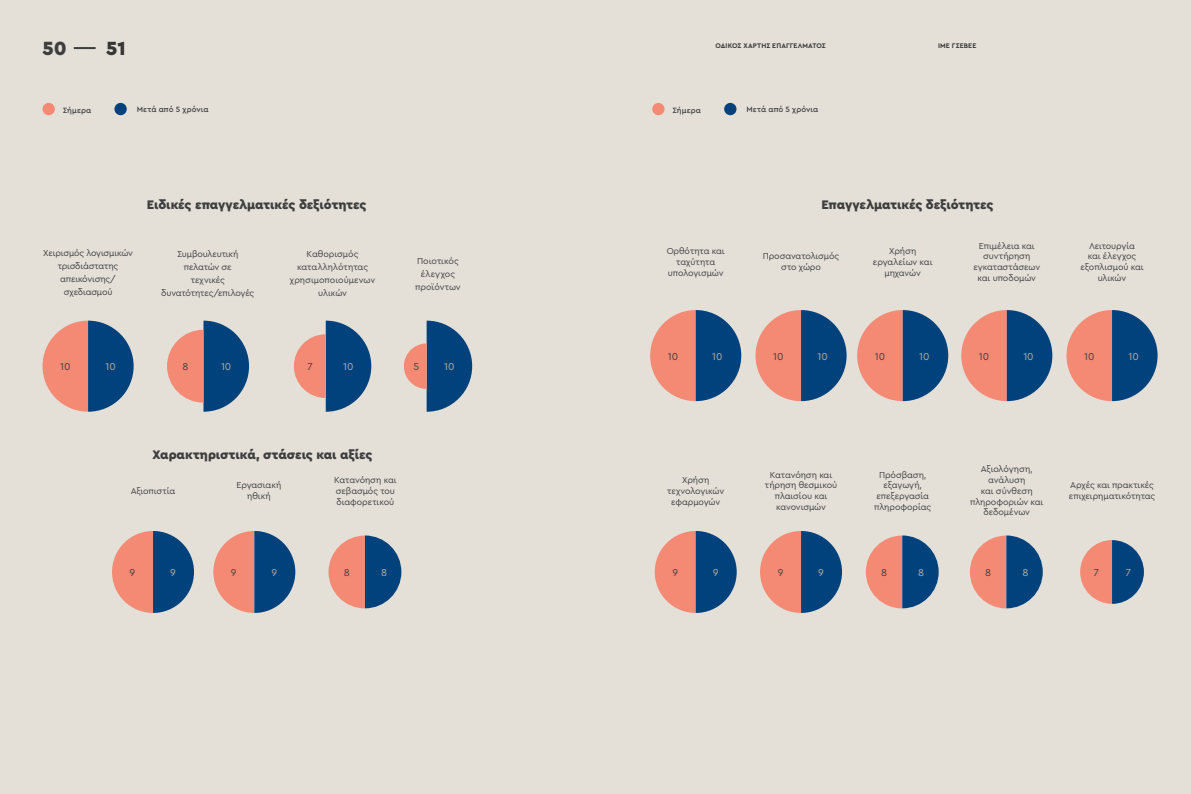
<style>
.page{position:relative;width:1191px;height:794px;background:#e4e0d8}
.page>*{position:absolute;margin:0;border:0;box-sizing:border-box;transform-origin:0 0}
.t1{font:900 20px "Cera Pro";color:#3e3e3f}
.t2{font:900 13px "Cera Pro";letter-spacing:-.005em;color:#3e3e3f}
.t3{font:10.4px "Cera Pro";letter-spacing:-.01em;color:#b9b09f}
.t4{font:10.4px "Cera Pro";letter-spacing:-.01em;color:#3e3e3f}
.t5{font:9px/10.8px "Cera Pro";letter-spacing:-.01em;color:#3e3e3f;text-align:center}
.t6{font:500 8px "Cera Pro";letter-spacing:.01em;color:#3e3e3f}
.t7{font:700 7px "Cera Pro";letter-spacing:.015em;color:#3e3e3f}
</style>
<div class="page">
<hr style="left:74px;top:47px;width:22px;height:2px;background:#3e3e3f">
<svg style="left:43px;top:321px;width:91px;height:91px"></svg>
<svg style="left:167px;top:321px;width:82px;height:91px"></svg>
<svg style="left:294px;top:321px;width:77px;height:91px"></svg>
<svg style="left:404px;top:321px;width:68px;height:91px"></svg>
<svg style="left:1080px;top:540px;width:64px;height:64px"></svg>
<svg style="left:650px;top:310px;width:91px;height:91px"></svg>
<svg style="left:755px;top:310px;width:91px;height:91px"></svg>
<svg style="left:857px;top:310px;width:91px;height:91px"></svg>
<svg style="left:961px;top:310px;width:91px;height:91px"></svg>
<svg style="left:1066px;top:310px;width:91px;height:91px"></svg>
<div style="left:652px;top:103px;width:12px;height:12px;background:#f48a74;border-radius:50%"></div>
<div style="left:724px;top:103px;width:12px;height:12px;background:#01427c;border-radius:50%"></div>
<div style="left:43px;top:103px;width:12px;height:12px;background:#f48a74;border-radius:50%"></div>
<div style="left:114px;top:103px;width:13px;height:12px;background:#01427c;border-radius:50%"></div>
<svg style="left:654px;top:531px;width:82px;height:82px"></svg>
<svg style="left:760px;top:531px;width:82px;height:82px"></svg>
<svg style="left:112px;top:531px;width:82px;height:82px"></svg>
<svg style="left:213px;top:531px;width:82px;height:82px"></svg>
<svg style="left:865px;top:535px;width:73px;height:73px"></svg>
<svg style="left:970px;top:535px;width:72px;height:73px"></svg>
<svg style="left:328px;top:535px;width:73px;height:73px"></svg>
<p class="t1" style="left:43px;top:35px;width:26px">50</p>
<h1 class="t1" style="left:106px;top:35px;width:21px">51</h1>
<p class="t7" style="left:715px;top:41px;width:112px">ΟΔΙΚΟΣ ΧΑΡΤΗΣ ΕΠΑΓΓΕΛΜΑΤΟΣ</p>
<p class="t7" style="left:938px;top:41px;width:40px">ΙΜΕ ΓΣΕΒΕΕ</p>
<p class="t6" style="left:63px;top:105px;width:30px">Σήμερα</p>
<p class="t6" style="left:137px;top:104px;width:73px">Μετά από 5 χρόνια</p>
<p class="t6" style="left:672px;top:105px;width:30px">Σήμερα</p>
<p class="t6" style="left:746px;top:104px;width:73px">Μετά από 5 χρόνια</p>
<p class="t2" style="left:147px;top:196px;width:221px">Ειδικές επαγγελματικές δεξιότητες</p>
<p class="t2" style="left:821px;top:196px;width:173px">Επαγγελματικές δεξιότητες</p>
<p class="t5" style="left:43px;top:246px;width:91px;line-height:13px">Χειρισμός λογισμικών τρισδιάστατης απεικόνισης/ σχεδιασμού</p>
<p class="t5" style="left:161px;top:247px;width:95px;line-height:13px">Συμβουλευτική πελατών σε<br>τεχνικές δυνατότητες/επιλογές</p>
<p class="t5" style="left:290px;top:247px;width:87px;line-height:13px">Καθορισμός καταλληλότητας χρησιμοποιούμενων υλικών</p>
<p class="t5" style="left:415px;top:254px;width:47px;line-height:13px">Ποιοτικός έλεγχος προϊόντων</p>
<p class="t5" style="left:667px;top:245px;width:59px">Ορθότητα και ταχύτητα υπολογισμών</p>
<p class="t5" style="left:973px;top:240px;width:68px">Επιμέλεια και συντήρηση εγκαταστάσεων και υποδομών</p>
<p class="t5" style="left:762px;top:251px;width:78px">Προσανατολισμός στο χώρο</p>
<p class="t5" style="left:1080px;top:240px;width:65px">Λειτουργία<br>και έλεγχος εξοπλισμού και υλικών</p>
<p class="t5" style="left:873px;top:245px;width:61px">Χρήση εργαλείων και μηχανών</p>
<p class="t4" style="left:668px;top:349px;width:12px">10</p>
<p class="t3" style="left:712px;top:349px;width:12px">10</p>
<p class="t4" style="left:773px;top:349px;width:12px">10</p>
<p class="t3" style="left:817px;top:349px;width:12px">10</p>
<p class="t4" style="left:875px;top:349px;width:12px">10</p>
<p class="t3" style="left:919px;top:349px;width:12px">10</p>
<p class="t4" style="left:979px;top:349px;width:12px">10</p>
<p class="t3" style="left:1023px;top:349px;width:12px">10</p>
<p class="t4" style="left:1084px;top:349px;width:12px">10</p>
<p class="t3" style="left:1128px;top:349px;width:12px">10</p>
<p class="t4" style="left:60px;top:360px;width:12px">10</p>
<p class="t3" style="left:106px;top:360px;width:12px">10</p>
<p class="t4" style="left:182px;top:360px;width:8px">8</p>
<p class="t3" style="left:221px;top:360px;width:12px">10</p>
<p class="t4" style="left:308px;top:360px;width:7px">7</p>
<p class="t3" style="left:343px;top:360px;width:12px">10</p>
<p class="t4" style="left:413px;top:360px;width:7px">5</p>
<p class="t3" style="left:444px;top:360px;width:12px">10</p>
<p class="t2" style="left:153px;top:446px;width:221px">Χαρακτηριστικά, στάσεις και αξίες</p>
<p class="t5" style="left:131px;top:485px;width:46px">Αξιοπιστία</p>
<p class="t5" style="left:236px;top:479px;width:46px">Εργασιακή ηθική</p>
<p class="t5" style="left:334px;top:474px;width:64px;text-align:left">Κατανόηση και σεβασμός του διαφορετικού</p>
<p class="t5" style="left:667px;top:474px;width:59px">Χρήση τεχνολογικών εφαρμογών</p>
<p class="t5" style="left:765px;top:469px;width:74px">Κατανόηση και τήρηση θεσμικού πλαισίου και κανονισμών</p>
<p class="t5" style="left:970px;top:463px;width:75px">Αξιολόγηση, ανάλυση<br>και σύνθεση πληροφοριών και δεδομένων</p>
<p class="t5" style="left:874px;top:469px;width:58px">Πρόσβαση, εξαγωγή, επεξεργασία πληροφορίας</p>
<p class="t5" style="left:1068px;top:479px;width:88px;text-align:left">Αρχές και πρακτικές επιχειρηματικότητας</p>
<p class="t4" style="left:130px;top:566px;width:7px">9</p>
<p class="t3" style="left:170px;top:566px;width:7px">9</p>
<p class="t4" style="left:231px;top:566px;width:7px">9</p>
<p class="t3" style="left:271px;top:566px;width:7px">9</p>
<p class="t4" style="left:344px;top:566px;width:8px">8</p>
<p class="t3" style="left:381px;top:566px;width:8px">8</p>
<p class="t4" style="left:672px;top:566px;width:7px">9</p>
<p class="t3" style="left:713px;top:566px;width:7px">9</p>
<p class="t4" style="left:777px;top:566px;width:7px">9</p>
<p class="t3" style="left:818px;top:566px;width:7px">9</p>
<p class="t4" style="left:881px;top:566px;width:8px">8</p>
<p class="t3" style="left:918px;top:566px;width:8px">8</p>
<p class="t4" style="left:985px;top:566px;width:8px">8</p>
<p class="t3" style="left:1022px;top:566px;width:8px">8</p>
<p class="t4" style="left:1094px;top:566px;width:7px">7</p>
<p class="t3" style="left:1125px;top:566px;width:7px">7</p>
</div>
